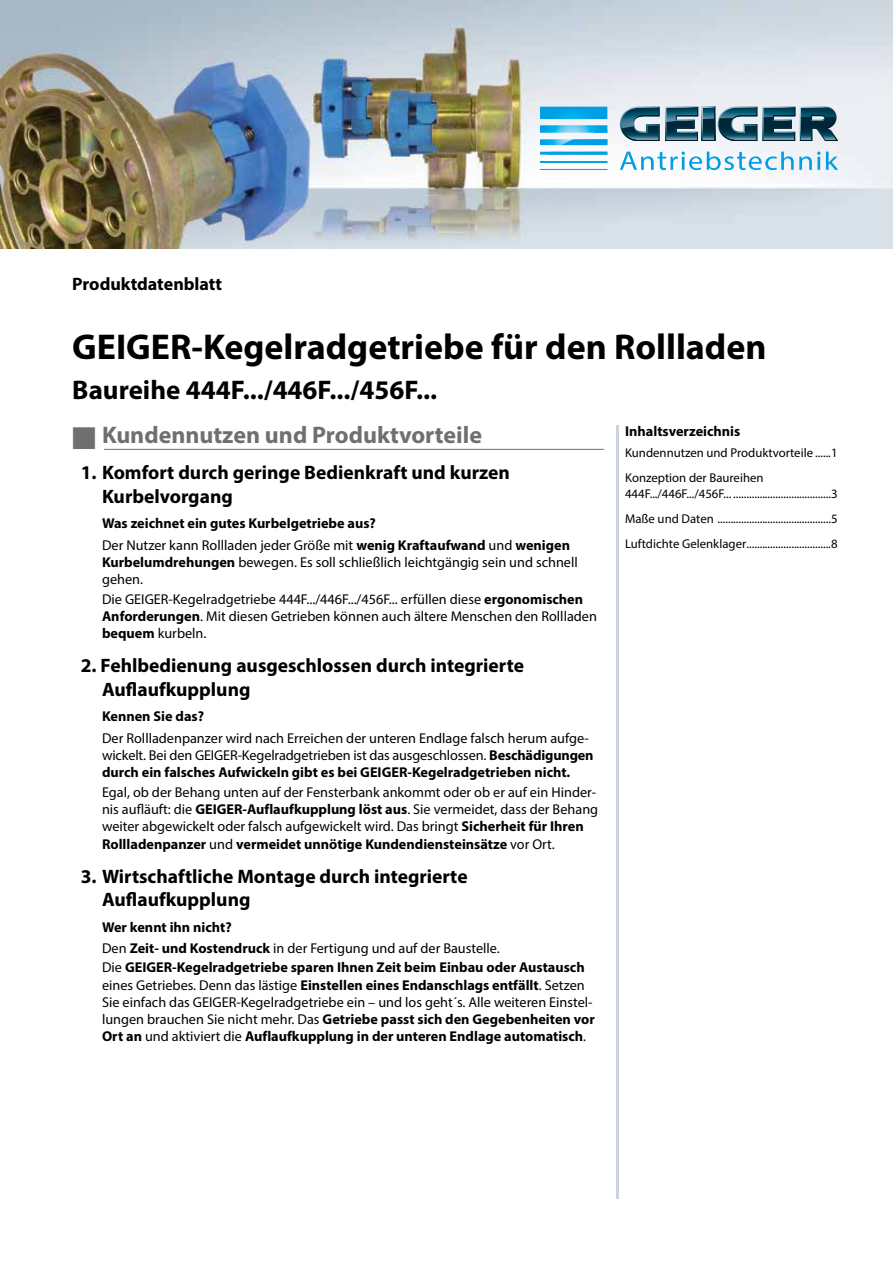
<style>
.page{position:relative;width:893px;height:1263px;background:#fff}
.page>*{position:absolute;margin:0;border:0;box-sizing:border-box;transform-origin:0 0}
.t1{font:700 36px "Myriad Pro";color:#000}
.t2{font:700 27px "Myriad Pro";color:#000}
.t3{font:700 24px "Myriad Pro";color:#706f6f}
.t4{font:700 19.5px/23.4px "Myriad Pro";color:#000}
.t5{font:700 18px "Myriad Pro";color:#000}
.t6{font:14.25px/17.2px "Myriad Pro";color:#000}
.t7{font:700 14.25px/17.2px "Myriad Pro";color:#000}
.t8{font:12.75px/25px "Myriad Pro";color:#000}
.s1{font-weight:400}
.s2{font-weight:700}
</style>
<div class="page">
<hr style="left:104px;top:449px;width:500px;height:1px;background:#706f6f">
<img style="left:0;top:0;width:893px;height:249px">
<hr style="left:617px;top:425px;width:2px;height:774px;background:#c8d3dd">
<svg style="left:620px;top:152px;width:200px;height:18px"></svg>
<svg style="left:826px;top:152px;width:12px;height:18px"></svg>
<svg style="left:540px;top:107px;width:67px;height:63px"></svg>
<svg style="left:620px;top:107px;width:218px;height:34px;background:#507888"></svg>
<p class="t5" style="left:72px;top:272px;width:151px">Produktdatenblatt</p>
<h1 class="t1" style="left:72px;top:324px;width:696px">GEIGER-Kegelradgetriebe für den Rollladen</h1>
<h2 class="t2" style="left:72px;top:372px;width:366px">Baureihe 444F.../446F.../456F...</h2>
<h3 class="t3" style="left:72px;top:419px;width:411px">■ Kundennutzen und Produktvorteile</h3>
<h3 class="t4" style="left:102px;top:460px;width:409px;text-indent:-21px">1. Komfort durch geringe Bedienkraft und kurzen<br>Kurbelvorgang</h3>
<p class="t7" style="left:102px;top:512px;width:469px;line-height:21.5px">Was zeichnet ein gutes Kurbelgetriebe aus?<br><span class="s1">Der Nutzer kann Rollladen jeder Größe mit</span> wenig Kraftaufwand <span class="s1">und</span> wenigen</p>
<p class="t6" style="left:102px;top:553px;width:477px"><span class="s2">Kurbelumdrehungen</span> bewegen. Es soll schließlich leichtgängig sein und schnell gehen.</p>
<p class="t6" style="left:102px;top:590px;width:496px">Die GEIGER-Kegelradgetriebe 444F.../446F.../456F... erfüllen diese <span class="s2">ergonomischen<br>Anforderungen</span>. Mit diesen Getrieben können auch ältere Menschen den Rollladen <span class="s2">bequem</span> kurbeln.</p>
<h3 class="t4" style="left:102px;top:653px;width:424px;text-indent:-21px">2. Fehlbedienung ausgeschlossen durch integrierte<br>Auflaufkupplung</h3>
<p class="t7" style="left:102px;top:707px;width:104px">Kennen Sie das?</p>
<p class="t6" style="left:102px;top:729px;width:493px">Der Rollladenpanzer wird nach Erreichen der unteren Endlage falsch herum aufge&shy;wickelt. Bei den GEIGER-Kegelradgetrieben ist das ausgeschlossen. <span class="s2">Beschädigungen durch ein falsches Aufwickeln gibt es bei GEIGER-Kegelradgetrieben nicht.</span></p>
<p class="t6" style="left:102px;top:783px;width:498px">Egal, ob der Behang unten auf der Fensterbank ankommt oder ob er auf ein Hinder&shy;nis aufläuft: die <span class="s2">GEIGER-Auflaufkupplung löst aus</span>. Sie vermeidet, dass der Behang weiter abgewickelt oder falsch aufgewickelt wird. Das bringt <span class="s2">Sicherheit für Ihren Rollladenpanzer</span> und <span class="s2">vermeidet unnötige Kundendiensteinsätze</span> vor Ort.</p>
<h3 class="t4" style="left:102px;top:864px;width:367px;text-indent:-21px">3. Wirtschaftliche Montage durch integrierte<br>Auflaufkupplung</h3>
<p class="t7" style="left:102px;top:915px;width:399px;line-height:21.5px">Wer kennt ihn nicht?<br><span class="s1">Den</span> Zeit- und Kostendruck <span class="s1">in der Fertigung und auf der Baustelle.</span></p>
<p class="t7" style="left:102px;top:958px;width:494px"><span class="s1">Die</span> GEIGER-Kegelradgetriebe sparen Ihnen Zeit beim Einbau oder Austausch <span class="s1">eines Getriebes. Denn das lästige</span> Einstellen eines Endanschlags entfällt<span class="s1">. Setzen Sie einfach das GEIGER-Kegelradgetriebe ein – und los geht´s. Alle weiteren Einstel&shy;lungen brauchen Sie nicht mehr. Das</span> Getriebe passt sich den Gegebenheiten vor Ort an <span class="s1">und aktiviert die</span> Auflaufkupplung in der unteren Endlage automatisch<span class="s1">.</span></p>
<p class="t7" style="left:625px;top:422px;width:117px">Inhaltsverzeichnis</p>
<p class="t8" style="left:625px;top:440px;width:214px">Kundennutzen und Produktvorteile ......1<br>Konzeption der Baureihen</p>
<p class="t8" style="left:625px;top:481px;width:214px;text-align:justify">444F.../446F.../456F... .....................................3<br>Maße und Daten ...........................................5<br>Luftdichte Gelenklager................................8</p>
</div>
